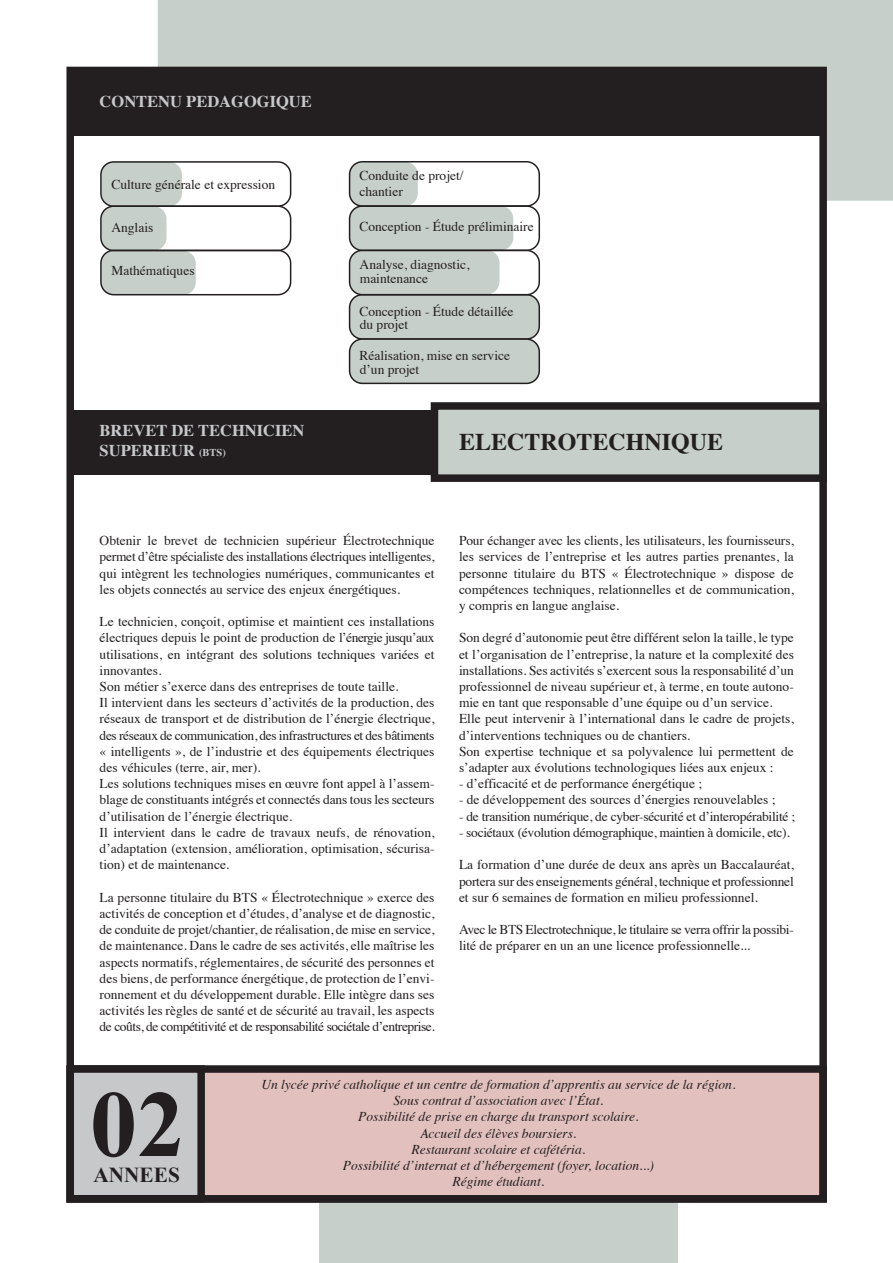
<style>
.page{position:relative;width:893px;height:1263px;background:#fff}
.page>*{position:absolute;margin:0;border:0;box-sizing:border-box;transform-origin:0 0}
.t1{font:700 94.65px "Times New Roman";color:#231f20}
.t2{font:700 24px "Times";color:#231f20}
.t3{font:700 21.3px "Times New Roman";color:#231f20}
.t4{font:700 16.5px/19.8px "Times";color:#c7c8ca}
.t5{font:13.5px/16.2px "Times";color:#231f20;text-align:justify}
.t6{font:italic 13.5px/16.2px "Times";color:#231f20;text-align:center}
.t7{font:13.5px "Times";letter-spacing:-.02em;color:#231f20}
.t8{font:13.5px/16.2px "Times";letter-spacing:-.025em;color:#231f20}
.s1{font-size:10.5px}
</style>
<div class="page">
<div style="left:201px;top:1069px;width:622px;height:130px;background:#e2c0bd"></div>
<div style="left:319px;top:1195px;width:358px;height:68px;background:#c7cfca"></div>
<div style="left:66px;top:1065px;width:761px;height:137px;border:8px solid #231f20"></div>
<div style="left:66px;top:1065px;width:139px;height:137px;background:#c7c8ca;border:8px solid #231f20"></div>
<div style="left:71px;top:410px;width:753px;height:64px;background:#231f20"></div>
<div style="left:71px;top:71px;width:753px;height:65px;background:#231f20"></div>
<div style="left:431px;top:402px;width:396px;height:80px;background:#c7cfca;border:8px solid #231f20"></div>
<svg style="left:158px;top:0;width:735px;height:201px"></svg>
<div style="left:66px;top:67px;width:761px;height:1135px;border:8px solid #231f20"></div>
<div style="left:350px;top:295px;width:189px;height:44px;background:#c7cfca;border-radius:13px"></div>
<div style="left:350px;top:250px;width:149px;height:44px;background:#c7cfca;border-radius:13px"></div>
<div style="left:350px;top:206px;width:163px;height:44px;background:#c7cfca;border-radius:13px"></div>
<div style="left:350px;top:162px;width:68px;height:44px;background:#c7cfca;border-radius:13px"></div>
<div style="left:101px;top:251px;width:95px;height:44px;background:#c7cfca;border-radius:13px"></div>
<div style="left:102px;top:206px;width:65px;height:45px;background:#c7cfca;border-radius:13px"></div>
<div style="left:102px;top:162px;width:80px;height:44px;background:#c7cfca;border-radius:13px"></div>
<div style="left:100px;top:205px;width:191px;height:46px;border:2px solid #231f20;border-radius:13px"></div>
<div style="left:100px;top:161px;width:191px;height:46px;border:2px solid #231f20;border-radius:13px"></div>
<div style="left:349px;top:294px;width:191px;height:46px;border:2px solid #231f20;border-radius:13px"></div>
<div style="left:349px;top:250px;width:191px;height:45px;border:2px solid #231f20;border-radius:13px"></div>
<div style="left:349px;top:205px;width:191px;height:46px;border:2px solid #231f20;border-radius:13px"></div>
<div style="left:349px;top:161px;width:191px;height:46px;border:2px solid #231f20;border-radius:13px"></div>
<div style="left:100px;top:250px;width:191px;height:45px;border:2px solid #231f20;border-radius:13px"></div>
<div style="left:350px;top:339px;width:189px;height:44px;background:#c7cfca;border-radius:13px"></div>
<div style="left:349px;top:338px;width:191px;height:46px;border:2px solid #231f20;border-radius:13px"></div>
<p class="t4" style="left:100px;top:90px;width:214px">CONTENU PEDAGOGIQUE</p>
<p class="t5" style="left:111px;top:175px;width:165px">Culture générale et expression</p>
<p class="t5" style="left:111px;top:218px;width:43px">Anglais</p>
<p class="t5" style="left:111px;top:261px;width:85px">Mathématiques</p>
<p class="t5" style="left:359px;top:166px;width:106px">Conduite de projet/ chantier</p>
<p class="t5" style="left:359px;top:217px;width:176px">Conception - Étude préliminaire</p>
<p class="t5" style="left:360px;top:256px;width:111px">Analyse, diagnostic,</p>
<p class="t5" style="left:359px;top:302px;width:156px">Conception - Étude détaillée</p>
<p class="t5" style="left:360px;top:269px;width:70px">maintenance</p>
<p class="t5" style="left:360px;top:315px;width:50px">du projet</p>
<p class="t5" style="left:359px;top:348px;width:152px;line-height:13.4px">Réalisation, mise en service d’un projet</p>
<p class="t4" style="left:100px;top:419px;width:206px">BREVET DE TECHNICIEN<br>SUPERIEUR <span class="s1">(BTS)</span></p>
<h2 class="t2" style="left:459px;top:419px;width:266px">ELECTROTECHNIQUE</h2>
<p class="t5" style="left:100px;top:531px;width:336px">Obtenir le brevet de technicien supérieur Électrotechnique permet d’être spécialiste des installations électriques intelligentes, qui intègrent les technologies numériques, communicantes et les objets connectés au service des enjeux énergétiques.</p>
<p class="t5" style="left:100px;top:612px;width:336px;text-align:left">Le technicien, conçoit, optimise et maintient ces installations électriques depuis le point de production de l’énergie jusqu’aux utilisations, en intégrant des solutions techniques variées et innovantes.<br>Son métier s’exerce dans des entreprises de toute taille.<br>Il intervient dans les secteurs d’activités de la production, des réseaux de transport et de distribution de l’énergie électrique, des réseaux de communication, des infrastructures et des bâtiments « intelligents », de l’industrie et des équipements électriques des véhicules (terre, air, mer).<br>Les solutions techniques mises en œuvre font appel à l’assem&shy;blage de constituants intégrés et connectés dans tous les secteurs d’utilisation de l’énergie électrique.<br>Il intervient dans le cadre de travaux neufs, de rénovation, d’adaptation (extension, amélioration, optimisation, sécurisa&shy;tion) et de maintenance.</p>
<p class="t5" style="left:100px;top:888px;width:337px">La personne titulaire du BTS « Électrotechnique » exerce des activités de conception et d’études, d’analyse et de diagnostic, de conduite de projet/chantier, de réalisation, de mise en service, de maintenance. Dans le cadre de ses activités, elle maîtrise les aspects normatifs, réglementaires, de sécurité des personnes et des biens, de performance énergétique, de protection de l’envi&shy;ronnement et du développement durable. Elle intègre dans ses activités les règles de santé et de sécurité au travail, les aspects de coûts, de compétitivité et de responsabilité sociétale d’entreprise.</p>
<p class="t5" style="left:459px;top:531px;width:336px">Pour échanger avec les clients, les utilisateurs, les fournisseurs, les services de l’entreprise et les autres parties prenantes, la personne titulaire du BTS « Électrotechnique » dispose de compétences techniques, relationnelles et de communication, y compris en langue anglaise.</p>
<p class="t5" style="left:459px;top:629px;width:336px;text-align:left">Son degré d’autonomie peut être différent selon la taille, le type et l’organisation de l’entreprise, la nature et la complexité des installations. Ses activités s’exercent sous la responsabilité d’un professionnel de niveau supérieur et, à terme, en toute autono&shy;mie en tant que responsable d’une équipe ou d’un service.<br>Elle peut intervenir à l’international dans le cadre de projets, d’interventions techniques ou de chantiers.<br>Son expertise technique et sa polyvalence lui permettent de s’adapter aux évolutions technologiques liées aux enjeux :</p>
<p class="t5" style="left:459px;top:774px;width:245px">- d’efficacité et de performance énergétique ;</p>
<p class="t5" style="left:459px;top:791px;width:318px">- de développement des sources d’énergies renouvelables ;</p>
<p class="t7" style="left:459px;top:803px;width:338px">- de transition numérique, de cyber-sécurité et d’interopérabilité ;</p>
<p class="t7" style="left:459px;top:820px;width:332px">- sociétaux (évolution démographique, maintien à domicile, etc).</p>
<p class="t5" style="left:459px;top:855px;width:336px">La formation d’une durée de deux ans après un Baccalauréat, portera sur des enseignements général, technique et professionnel et sur 6 semaines de formation en milieu professionnel.</p>
<p class="t8" style="left:459px;top:920px;width:336px">Avec le BTS Electrotechnique, le titulaire se verra offrir la possibi&shy;lité de préparer en un an une licence professionnelle...</p>
<h1 class="t1" style="left:90px;top:1059px;width:96px">02</h1>
<h3 class="t3" style="left:93px;top:1160px;width:88px">ANNEES</h3>
<p class="t6" style="left:261px;top:1075px;width:476px">Un lycée privé catholique et un centre de formation d’apprentis au service de la région.<br>Sous contrat d’association avec l’État.<br>Possibilité de prise en charge du transport scolaire.<br>Accueil des élèves boursiers.<br>Restaurant scolaire et cafétéria.<br>Possibilité d’internat et d’hébergement (foyer, location...)<br>Régime étudiant.</p>
</div>
